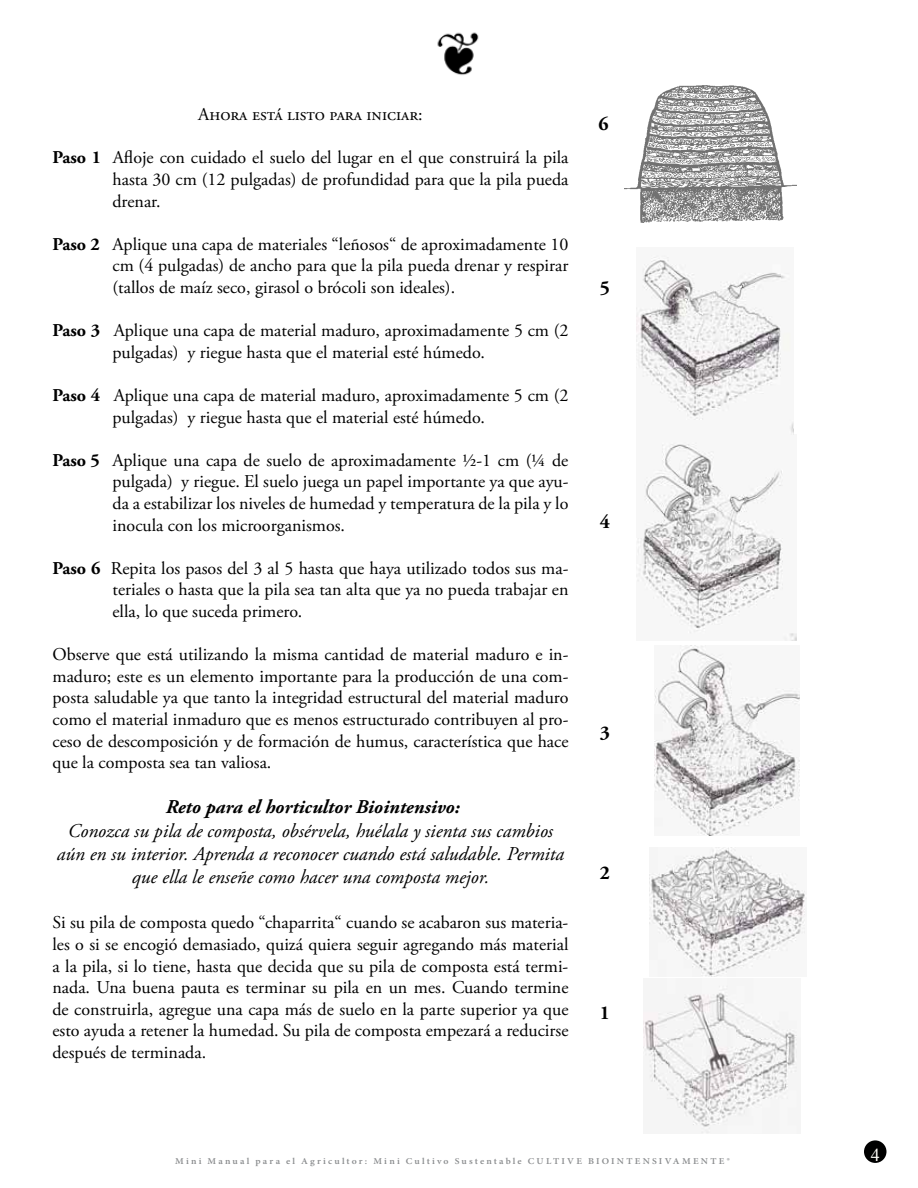
<style>
.page{position:relative;width:918px;height:1188px;background:#fff}
.page>*{position:absolute;margin:0;border:0;box-sizing:border-box;transform-origin:0 0}
.t1{font:italic 19.5px/23.4px "Adobe Garamond Pro";color:#000;text-align:center}
.t2{font:italic 700 19.5px "Adobe Garamond Pro";color:#000}
.t3{font:700 19.5px "Adobe Garamond Pro";color:#000}
.t4{font:18px/21.6px "Adobe Garamond Pro";color:#000;text-align:justify}
.t5{font:18px "Times New Roman";color:#fffef9}
.t6{font:600 9px "Minion Pro";letter-spacing:.23em;color:#8a8c8e;scale:1.08 1}
.s1{font-weight:700}
</style>
<div class="page">
<div style="left:864px;top:1140px;width:22px;height:23px;background:#000;border-radius:50%"></div>
<img style="left:437px;top:32px;width:42px;height:43px">
<img style="left:636px;top:442px;width:160px;height:198px">
<img style="left:644px;top:985px;width:153px;height:149px">
<img style="left:649px;top:848px;width:158px;height:128px">
<img style="left:654px;top:645px;width:145px;height:190px">
<img style="left:636px;top:255px;width:158px;height:179px">
<img style="left:624px;top:85px;width:172px;height:138px">
<p class="t4" style="left:198px;top:104px;width:226px">Ahora está listo para iniciar:</p>
<p class="t4" style="left:113px;top:148px;width:458px;text-indent:-60px"><span class="s1">Paso 1</span> Afloje con cuidado el suelo del lugar en el que construirá la pila hasta 30 cm (12 pulgadas) de profundidad para que la pila pueda drenar.</p>
<p class="t4" style="left:113px;top:234px;width:457px;text-indent:-60px"><span class="s1">Paso 2</span> Aplique una capa de materiales “leñosos“ de aproximadamente 10 cm (4 pulgadas) de ancho para que la pila pueda drenar y respirar (tallos de maíz seco, girasol o brócoli son ideales).</p>
<p class="t4" style="left:113px;top:320px;width:457px;text-indent:-60px"><span class="s1">Paso 3</span> Aplique una capa de material maduro, aproximadamente 5 cm (2 pulgadas) y riegue hasta que el material esté húmedo.</p>
<p class="t4" style="left:113px;top:385px;width:457px;text-indent:-60px"><span class="s1">Paso 4</span> Aplique una capa de material maduro, aproximadamente 5 cm (2 pulgadas) y riegue hasta que el material esté húmedo.</p>
<p class="t4" style="left:113px;top:450px;width:458px;text-indent:-60px"><span class="s1">Paso 5</span> Aplique una capa de suelo de aproximadamente ½-1 cm (¼ de pulgada) y riegue. El suelo juega un papel importante ya que ayu&shy;da a estabilizar los niveles de humedad y temperatura de la pila y lo inocula con los microorganismos.</p>
<p class="t4" style="left:113px;top:558px;width:458px;text-indent:-60px"><span class="s1">Paso 6</span> Repita los pasos del 3 al 5 hasta que haya utilizado todos sus ma&shy;teriales o hasta que la pila sea tan alta que ya no pueda trabajar en ella, lo que suceda primero.</p>
<p class="t4" style="left:53px;top:644px;width:518px">Observe que está utilizando la misma cantidad de material maduro e in&shy;maduro; este es un elemento importante para la producción de una com&shy;posta saludable ya que tanto la integridad estructural del material maduro como el material inmaduro que es menos estructurado contribuyen al pro&shy;ceso de descomposición y de formación de humus, característica que hace que la composta sea tan valiosa.</p>
<p class="t2" style="left:166px;top:796px;width:296px">Reto para el horticultor Biointensivo:</p>
<p class="t1" style="left:57px;top:819px;width:509px">Conozca su pila de composta, obsérvela, huélala y sienta sus cambios aún en su interior. Aprenda a reconocer cuando está saludable. Permita que ella le enseñe como hacer una composta mejor.</p>
<p class="t4" style="left:52px;top:913px;width:518px">Si su pila de composta quedo “chaparrita“ cuando se acabaron sus materia&shy;les o si se encogió demasiado, quizá quiera seguir agregando más material a la pila, si lo tiene, hasta que decida que su pila de composta está termi&shy;nada. Una buena pauta es terminar su pila en un mes. Cuando termine de construirla, agregue una capa más de suelo en la parte superior ya que esto ayuda a retener la humedad. Su pila de composta empezará a reducirse después de terminada.</p>
<p class="t3" style="left:598px;top:113px;width:12px">6</p>
<p class="t3" style="left:600px;top:276px;width:12px">5</p>
<p class="t3" style="left:600px;top:510px;width:12px">4</p>
<p class="t3" style="left:600px;top:721px;width:12px">3</p>
<p class="t3" style="left:600px;top:861px;width:12px">2</p>
<p class="t3" style="left:600px;top:1002px;width:12px">1</p>
<p class="t6" style="left:175px;top:1154px;width:515px">Mini Manual para el Agricultor: Mini Cultivo Sustentable CULTIVE BIOINTENSIVAMENTE®</p>
<p class="t5" style="left:871px;top:1143px;width:10px">4</p>
</div>
